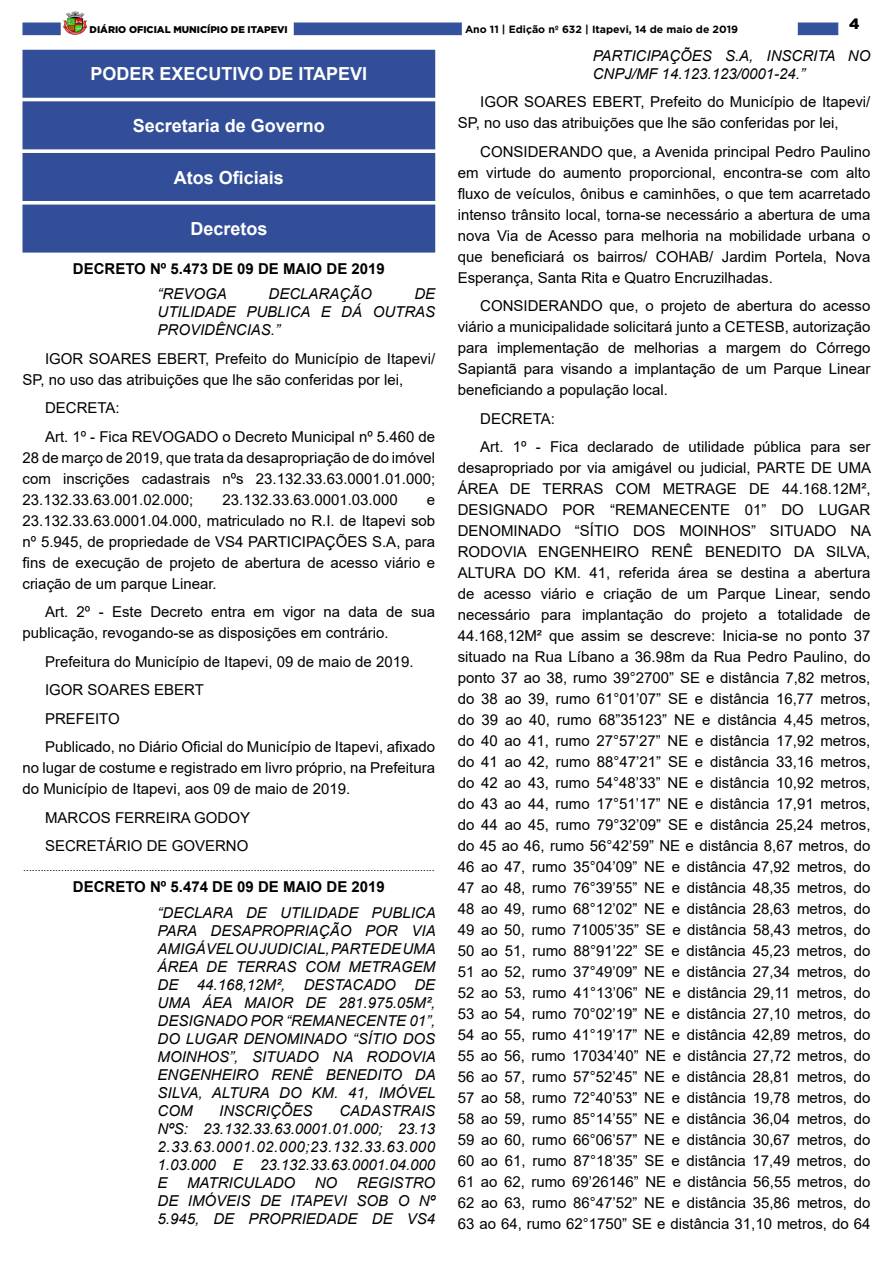
<style>
.page{position:relative;width:893px;height:1263px;background:#fff}
.page>*{position:absolute;margin:0;border:0;box-sizing:border-box;transform-origin:0 0}
.t1{font:700 18px "Arial";color:#fff}
._2_-_Corpo{font:15px/21px "Arial";color:#000;text-align:justify}
._3_-_Ementa{font:italic 15px/18px "Arial";color:#000;text-align:justify}
._1_-_Cabeçalho{font:700 15px "Arial";color:#000}
.t2{font:900 15px "Gotham";color:#000}
._4_-_Fim{font:10.5px "Arial";color:#000}
.t3{font:700 10.5px "Gotham";color:#000}
.t4{font:900 9.75px "Gotham";color:#000}
</style>
<div class="page">
<div style="left:22px;top:23px;width:39px;height:12px;background:#34519d;border:1px solid #334f9b"></div>
<div style="left:798px;top:23px;width:40px;height:12px;background:#34519d"></div>
<img style="left:63px;top:11px;width:24px;height:24px">
<div style="left:294px;top:23px;width:168px;height:12px;background:#34519d"></div>
<div style="left:23px;top:50px;width:412px;height:47px;background:#324e99"></div>
<div style="left:22px;top:50px;width:413px;height:48px;border:1px solid #324e99"></div>
<div style="left:23px;top:102px;width:412px;height:47px;background:#324e99"></div>
<div style="left:22px;top:101px;width:413px;height:48px;border:1px solid #324e99"></div>
<div style="left:23px;top:154px;width:412px;height:46px;background:#324e99"></div>
<div style="left:22px;top:153px;width:413px;height:48px;border:1px solid #324e99"></div>
<div style="left:23px;top:205px;width:412px;height:47px;background:#324e99"></div>
<div style="left:22px;top:205px;width:413px;height:48px;border:1px solid #324e99"></div>
<p class="t4" style="left:90px;top:23px;width:200px">DIÁRIO OFICIAL MUNICÍPIO DE ITAPEVI</p>
<p class="t3" style="left:465px;top:22px;width:275px">Ano 11 | Edição nº 632 | Itapevi, 14 de maio de 2019</p>
<p class="t2" style="left:849px;top:13px;width:12px">4</p>
<p class="t1" style="left:90px;top:61px;width:278px">PODER EXECUTIVO DE ITAPEVI</p>
<p class="t1" style="left:133px;top:113px;width:194px">Secretaria de Governo</p>
<p class="t1" style="left:174px;top:164px;width:112px">Atos Oficiais</p>
<p class="t1" style="left:190px;top:216px;width:79px">Decretos</p>
<p class="_1_-_Cabeçalho" style="left:73px;top:258px;width:313px">DECRETO Nº 5.473 DE 09 DE MAIO DE 2019</p>
<p class="_3_-_Ementa" style="left:158px;top:285px;width:71px">“REVOGA</p>
<p class="_3_-_Ementa" style="left:269px;top:285px;width:105px">DECLARAÇÃO</p>
<p class="_3_-_Ementa" style="left:158px;top:285px;width:279px;text-indent:257px">DE UTILIDADE PUBLICA E DÁ OUTRAS PROVIDÊNCIAS.”</p>
<p class="_2_-_Corpo" style="left:22px;top:348px;width:414px;text-indent:22px">IGOR SOARES EBERT, Prefeito do Município de Itapevi/<br>SP, no uso das atribuições que lhe são conferidas por lei,</p>
<p class="_2_-_Corpo" style="left:45px;top:397px;width:76px">DECRETA:</p>
<p class="_2_-_Corpo" style="left:22px;top:426px;width:414px;text-indent:22px">Art. 1º - Fica REVOGADO o Decreto Municipal nº 5.460 de 28 de março de 2019, que trata da desapropriação de do imóvel com inscrições cadastrais nºs 23.132.33.63.0001.01.000; 23.132.33.63.001.02.000;</p>
<p class="_2_-_Corpo" style="left:223px;top:489px;width:177px">23.132.33.63.0001.03.000</p>
<p class="_2_-_Corpo" style="left:22px;top:489px;width:414px;text-indent:404px">e 23.132.33.63.0001.04.000, matriculado no R.I. de Itapevi sob nº 5.945, de propriedade de VS4 PARTICIPAÇÕES S.A, para fins de execução de projeto de abertura de acesso viário e criação de um parque Linear.</p>
<p class="_2_-_Corpo" style="left:22px;top:601px;width:414px;text-indent:22px">Art. 2º - Este Decreto entra em vigor na data de sua publicação, revogando-se as disposições em contrário.</p>
<p class="_2_-_Corpo" style="left:45px;top:651px;width:370px">Prefeitura do Município de Itapevi, 09 de maio de 2019.</p>
<p class="_2_-_Corpo" style="left:45px;top:679px;width:160px">IGOR SOARES EBERT</p>
<p class="_2_-_Corpo" style="left:45px;top:708px;width:76px">PREFEITO</p>
<p class="_2_-_Corpo" style="left:22px;top:736px;width:414px;text-indent:22px">Publicado, no Diário Oficial do Município de Itapevi, afixado no lugar de costume e registrado em livro próprio, na Prefeitura do Município de Itapevi, aos 09 de maio de 2019.</p>
<p class="_2_-_Corpo" style="left:45px;top:807px;width:207px">MARCOS FERREIRA GODOY</p>
<p class="_2_-_Corpo" style="left:45px;top:835px;width:205px">SECRETÁRIO DE GOVERNO</p>
<p class="_4_-_Fim" style="left:23px;top:860px;width:413px">.............................................................................................................................................</p>
<p class="_1_-_Cabeçalho" style="left:73px;top:876px;width:313px">DECRETO Nº 5.474 DE 09 DE MAIO DE 2019</p>
<p class="_3_-_Ementa" style="left:158px;top:904px;width:280px">“DECLARA DE UTILIDADE PUBLICA PARA DESAPROPRIAÇÃO POR VIA AMIGÁVEL OU JUDICIAL, PARTE DE UMA ÁREA DE TERRAS COM METRAGEM DE 44.168,12M², DESTACADO DE UMA ÁEA MAIOR DE 281.975.05M², DESIGNADO POR “REMANECENTE 01”, DO LUGAR DENOMINADO “SÍTIO DOS MOINHOS”, SITUADO NA RODOVIA ENGENHEIRO RENÊ BENEDITO DA SILVA, ALTURA DO KM. 41, IMÓVEL COM</p>
<p class="_3_-_Ementa" style="left:219px;top:1102px;width:95px">INSCRIÇÕES</p>
<p class="_3_-_Ementa" style="left:158px;top:1102px;width:279px;text-indent:182px">CADASTRAIS NºS: 23.132.33.63.0001.01.000; 23.13<br>2.33.63.0001.02.000;23.132.33.63.000<br>1.03.000 E 23.132.33.63.0001.04.000<br>E</p>
<p class="_3_-_Ementa" style="left:158px;top:1174px;width:279px;text-indent:199px">REGISTRO DE IMÓVEIS DE ITAPEVI SOB O Nº 5.945, DE PROPRIEDADE DE VS4</p>
<p class="_3_-_Ementa" style="left:187px;top:1174px;width:110px">MATRICULADO</p>
<p class="_3_-_Ementa" style="left:315px;top:1174px;width:24px">NO</p>
<p class="_3_-_Ementa" style="left:593px;top:47px;width:279px">PARTICIPAÇÕES S.A, INSCRITA NO<br>CNPJ/MF 14.123.123/0001-24.”</p>
<p class="_2_-_Corpo" style="left:458px;top:91px;width:414px;text-indent:22px">IGOR SOARES EBERT, Prefeito do Município de Itapevi/<br>SP, no uso das atribuições que lhe são conferidas por lei,</p>
<p class="_2_-_Corpo" style="left:458px;top:141px;width:414px;text-indent:22px">CONSIDERANDO que, a Avenida principal Pedro Paulino em virtude do aumento proporcional, encontra-se com alto fluxo de veículos, ônibus e caminhões, o que tem acarretado intenso trânsito local, torna-se necessário a abertura de uma nova Via de Acesso para melhoria na mobilidade urbana o que beneficiará os bairros/ COHAB/ Jardim Portela, Nova Esperança, Santa Rita e Quatro Encruzilhadas.</p>
<p class="_2_-_Corpo" style="left:458px;top:295px;width:414px;text-indent:22px">CONSIDERANDO que, o projeto de abertura do acesso viário a municipalidade solicitará junto a CETESB, autorização para implementação de melhorias a margem do Córrego Sapiantã para visando a implantação de um Parque Linear beneficiando a população local.</p>
<p class="_2_-_Corpo" style="left:480px;top:408px;width:76px">DECRETA:</p>
<p class="_2_-_Corpo" style="left:458px;top:436px;width:415px;text-indent:22px">Art. 1º - Fica declarado de utilidade pública para ser desapropriado por via amigável ou judicial, PARTE DE UMA ÁREA DE TERRAS COM METRAGE DE 44.168.12M², DESIGNADO POR “REMANECENTE 01” DO LUGAR DENOMINADO “SÍTIO DOS MOINHOS” SITUADO NA RODOVIA ENGENHEIRO RENÊ BENEDITO DA SILVA, ALTURA DO KM. 41, referida área se destina a abertura de acesso viário e criação de um Parque Linear, sendo necessário para implantação do projeto a totalidade de 44.168,12M² que assim se descreve: Inicia-se no ponto 37 situado na Rua Líbano a 36.98m da Rua Pedro Paulino, do ponto 37 ao 38, rumo 39°2700” SE e distância 7,82 metros, do 38 ao 39, rumo 61°01’07” SE e distância 16,77 metros, do 39 ao 40, rumo 68”35123” NE e distância 4,45 metros, do 40 ao 41, rumo 27°57’27” NE e distância 17,92 metros, do 41 ao 42, rumo 88°47’21” SE e distância 33,16 metros, do 42 ao 43, rumo 54°48’33” NE e distância 10,92 metros, do 43 ao 44, rumo 17°51’17” NE e distância 17,91 metros, do 44 ao 45, rumo 79°32’09” SE e distância 25,24 metros, do 45 ao 46, rumo 56°42’59” NE e distância 8,67 metros, do 46 ao 47, rumo 35°04’09” NE e distância 47,92 metros, do 47 ao 48, rumo 76°39’55” NE e distância 48,35 metros, do 48 ao 49, rumo 68°12’02” NE e distância 28,63 metros, do 49 ao 50, rumo 71005’35” SE e distância 58,43 metros, do 50 ao 51, rumo 88°91’22” SE e distância 45,23 metros, do 51 ao 52, rumo 37°49’09” NE e distância 27,34 metros, do 52 ao 53, rumo 41°13’06” NE e distância 29,11 metros, do 53 ao 54, rumo 70°02’19” NE e distância 27,10 metros, do 54 ao 55, rumo 41°19’17” NE e distância 42,89 metros, do 55 ao 56, rumo 17034’40” NE e distância 27,72 metros, do 56 ao 57, rumo 57°52’45” NE e distância 28,81 metros, do 57 ao 58, rumo 72°40’53” NE e distância 19,78 metros, do 58 ao 59, rumo 85°14’55” NE e distância 36,04 metros, do 59 ao 60, rumo 66°06’57” NE e distância 30,67 metros, do 60 ao 61, rumo 87°18’35” SE e distância 17,49 metros, do 61 ao 62, rumo 69’26146” NE e distância 56,55 metros, do 62 ao 63, rumo 86°47’52” NE e distância 35,86 metros, do 63 ao 64, rumo 62°1750” SE e distância 31,10 metros, do 64</p>
</div>
